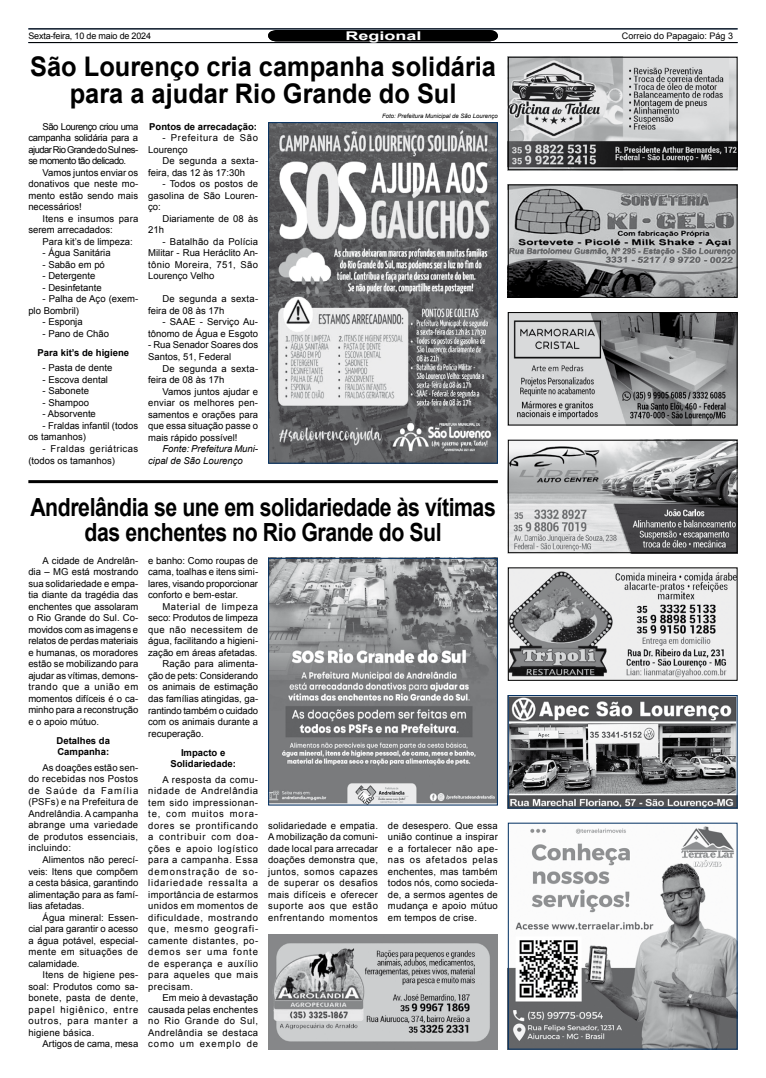
<style>
.page{position:relative;width:766px;height:1078px;background:#fff}
.page>*{position:absolute;margin:0;border:0;box-sizing:border-box;transform-origin:0 0}
.t1{font:700 27px/27px "Arial";color:#000;text-align:center;scale:.94 1}
.t2{font:700 25px/25px "Arial";letter-spacing:-.02em;color:#000;text-align:center;scale:.85 1}
.t3{font:700 12px "Arial";color:#fff;scale:1.5 1}
.t4{font:9.5px/11.5px "Arial";color:#000;text-align:justify}
.t5{font:700 9.5px/11.5px "Arial";color:#000}
.t6{font:9.5px/11.5px "Arial";letter-spacing:.025em;color:#000}
.t7{font:italic 9.5px/11.5px "Arial";color:#000}
.t8{font:9.5px/11.5px "Arial";letter-spacing:.05em;color:#000}
.t9{font:9.5px/11.5px "Arial";letter-spacing:.07em;color:#000}
.t10{font:9.5px "Arial";letter-spacing:.04em;color:#000}
.t11{font:9.5px "Arial";letter-spacing:.06em;color:#000}
.t12{font:9px "Arial";letter-spacing:-.02em;color:#000}
.t13{font:9px "Arial";color:#000}
.t14{font:italic 6px "Arial";color:#000}
</style>
<div class="page">
<hr style="left:28px;top:480px;width:469px;height:3px;background:#000">
<img style="left:268px;top:934px;width:229px;height:115px">
<div style="left:268px;top:30px;width:229px;height:11px;background:#000"></div>
<hr style="left:28px;top:28px;width:709px;height:1px;background:#000">
<hr style="left:28px;top:42px;width:709px;height:1px;background:#000">
<img style="left:509px;top:826px;width:226px;height:221px">
<img style="left:509px;top:696px;width:226px;height:110px">
<div style="left:507px;top:694px;width:230px;height:114px;border:1px solid #033163"></div>
<img style="left:509px;top:314px;width:226px;height:109px">
<div style="left:507px;top:312px;width:230px;height:113px;border:1px solid #000"></div>
<img style="left:509px;top:186px;width:226px;height:110px">
<div style="left:507px;top:184px;width:230px;height:114px;border:1px solid #000"></div>
<img style="left:509px;top:441px;width:226px;height:110px">
<div style="left:507px;top:439px;width:230px;height:114px;border:1px solid #000"></div>
<img style="left:509px;top:59px;width:226px;height:109px">
<div style="left:507px;top:57px;width:230px;height:113px;border:1px solid #000"></div>
<img style="left:509px;top:569px;width:226px;height:109px">
<img style="left:270px;top:559px;width:225px;height:244px">
<div style="left:268px;top:557px;width:229px;height:248px;border:1px solid #033163"></div>
<img style="left:270px;top:124px;width:225px;height:337px">
<div style="left:268px;top:122px;width:229px;height:341px;border:1px solid #033163"></div>
<p class="t3" style="left:345px;top:28px;width:52px">Regional</p>
<h1 class="t1" style="left:30px;top:54px;width:497px">São Lourenço cria campanha solidária para a ajudar Rio Grande do Sul</h1>
<p class="t14" style="left:382px;top:112px;width:117px">Foto: Prefeitura Municipal de São Lourenço</p>
<p class="t4" style="left:28px;top:121px;width:111px;text-indent:14px">São Lourenço criou uma campanha solidária para a ajudar Rio Grande do Sul nes&shy;se momento tão delicado.</p>
<p class="t4" style="left:28px;top:167px;width:111px;text-indent:14px">Vamos juntos enviar os donativos que neste mo&shy;mento estão sendo mais necessários!</p>
<p class="t4" style="left:28px;top:213px;width:111px;text-indent:14px">Itens e insumos para serem arrecadados:</p>
<p class="t4" style="left:43px;top:236px;width:92px">Para kit’s de limpeza:</p>
<p class="t4" style="left:43px;top:247px;width:70px">- Água Sanitária</p>
<p class="t4" style="left:43px;top:259px;width:64px">- Sabão em pó</p>
<p class="t4" style="left:43px;top:270px;width:54px">- Detergente</p>
<p class="t4" style="left:43px;top:282px;width:61px">- Desinfetante</p>
<p class="t4" style="left:28px;top:293px;width:111px;text-indent:14px">- Palha de Aço (exem&shy;plo Bombril)</p>
<p class="t4" style="left:43px;top:316px;width:42px">- Esponja</p>
<p class="t4" style="left:43px;top:328px;width:68px">- Pano de Chão</p>
<p class="t5" style="left:38px;top:347px;width:93px">Para kit’s de higiene</p>
<p class="t4" style="left:43px;top:362px;width:71px">- Pasta de dente</p>
<p class="t4" style="left:43px;top:374px;width:67px">- Escova dental</p>
<p class="t4" style="left:43px;top:385px;width:48px">- Sabonete</p>
<p class="t4" style="left:43px;top:397px;width:48px">- Shampoo</p>
<p class="t4" style="left:43px;top:408px;width:55px">- Absorvente</p>
<p class="t4" style="left:28px;top:420px;width:111px;text-indent:14px">- Fraldas infantil (todos os tamanhos)</p>
<p class="t8" style="left:28px;top:443px;width:111px;text-indent:14px">- Fraldas geriátricas (todos os tamanhos)</p>
<p class="t12" style="left:28px;top:30px;width:124px">Sexta-feira, 10 de maio de 2024</p>
<p class="t13" style="left:621px;top:30px;width:113px">Correio do Papagaio: Pág 3</p>
<p class="t5" style="left:149px;top:121px;width:109px">Pontos de arrecadação:</p>
<p class="t9" style="left:148px;top:132px;width:111px;text-indent:14px">- Prefeitura de São<br>Lourenço</p>
<p class="t4" style="left:148px;top:155px;width:111px;text-indent:14px">De segunda a sexta&shy;feira, das 12 às 17:30h</p>
<p class="t4" style="left:148px;top:178px;width:111px;text-indent:14px">- Todos os postos de gasolina de São Louren&shy;ço:</p>
<p class="t4" style="left:148px;top:213px;width:111px;text-indent:14px">Diariamente de 08 às<br>21h</p>
<p class="t4" style="left:148px;top:236px;width:111px;text-indent:14px">- Batalhão da Polícia Militar - Rua Heráclito An&shy;tônio Moreira, 751, São Lourenço Velho</p>
<p class="t6" style="left:148px;top:293px;width:111px;text-indent:14px">De segunda a sexta&shy;feira de 08 às 17h</p>
<p class="t4" style="left:148px;top:316px;width:111px;text-align:right">- SAAE - Serviço Au&shy;tônomo de Água e Esgoto</p>
<p class="t4" style="left:148px;top:339px;width:111px">- Rua Senador Soares dos<br>Santos, 51, Federal</p>
<p class="t6" style="left:148px;top:362px;width:111px;text-indent:14px">De segunda a sexta&shy;feira de 08 às 17h</p>
<p class="t4" style="left:148px;top:385px;width:111px;text-indent:14px">Vamos juntos ajudar e enviar os melhores pen&shy;samentos e orações para que essa situação passe o mais rápido possível!</p>
<p class="t7" style="left:148px;top:443px;width:111px;text-indent:14px">Fonte: Prefeitura Muni&shy;cipal de São Lourenço</p>
<h2 class="t2" style="left:30px;top:495px;width:549px">Andrelândia se une em solidariedade às vítimas das enchentes no Rio Grande do Sul</h2>
<p class="t4" style="left:28px;top:554px;width:111px;text-indent:14px">A cidade de Andrelân&shy;dia – MG está mostrando sua solidariedade e empa&shy;tia diante da tragédia das enchentes que assolaram o Rio Grande do Sul. Co&shy;movidos com as imagens e relatos de perdas materiais e humanas, os moradores estão se mobilizando para ajudar as vítimas, demons&shy;trando que a união em momentos difíceis é o ca&shy;minho para a reconstrução e o apoio mútuo.</p>
<p class="t5" style="left:57px;top:734px;width:55px">Detalhes da<br>Campanha:</p>
<p class="t4" style="left:28px;top:761px;width:111px;text-indent:14px">As doações estão sen&shy;do recebidas nos Postos de Saúde da Família (PSFs) e na Prefeitura de Andrelândia. A campanha abrange uma variedade de produtos essenciais, incluindo:</p>
<p class="t4" style="left:28px;top:853px;width:111px;text-indent:14px">Alimentos não perecí&shy;veis: Itens que compõem a cesta básica, garantindo alimentação para as famí&shy;lias afetadas.</p>
<p class="t4" style="left:28px;top:911px;width:111px;text-indent:14px">Água mineral: Essen&shy;cial para garantir o acesso a água potável, especial&shy;mente em situações de calamidade.</p>
<p class="t4" style="left:28px;top:968px;width:111px;text-indent:14px">Itens de higiene pes&shy;soal: Produtos como sa&shy;bonete, pasta de dente, papel higiênico, entre outros, para manter a higiene básica.</p>
<p class="t4" style="left:43px;top:1037px;width:97px">Artigos de cama, mesa</p>
<p class="t4" style="left:148px;top:554px;width:111px">e banho: Como roupas de cama, toalhas e itens simi&shy;lares, visando proporcionar conforto e bem-estar.</p>
<p class="t11" style="left:162px;top:600px;width:97px">Material de limpeza</p>
<p class="t4" style="left:148px;top:612px;width:111px">seco: Produtos de limpeza</p>
<p class="t10" style="left:148px;top:623px;width:111px">que não necessitem de</p>
<p class="t4" style="left:148px;top:635px;width:111px">água, facilitando a higieni-</p>
<p class="t4" style="left:148px;top:646px;width:111px">zação em áreas afetadas.</p>
<p class="t4" style="left:162px;top:658px;width:97px">Ração para alimenta-</p>
<p class="t4" style="left:148px;top:669px;width:111px">ção de pets: Considerando</p>
<p class="t4" style="left:148px;top:681px;width:111px">os animais de estimação</p>
<p class="t4" style="left:148px;top:692px;width:111px">das famílias atingidas, ga-</p>
<p class="t4" style="left:148px;top:704px;width:111px">rantindo também o cuidado</p>
<p class="t4" style="left:148px;top:715px;width:111px">com os animais durante a</p>
<p class="t4" style="left:148px;top:727px;width:57px">recuperação.</p>
<p class="t5" style="left:170px;top:746px;width:67px;text-align:center">Impacto e<br>Solidariedade:</p>
<p class="t4" style="left:148px;top:773px;width:111px;text-indent:14px">A resposta da comu&shy;nidade de Andrelândia tem sido impressionan&shy;te, com muitos mora&shy;dores se prontificando a contribuir com doa&shy;ções e apoio logístico para a campanha. Essa demonstração de so&shy;lidariedade ressalta a importância de estarmos unidos em momentos de dificuldade, mostrando que, mesmo geografi&shy;camente distantes, po&shy;demos ser uma fonte de esperança e auxílio para aqueles que mais precisam.</p>
<p class="t4" style="left:148px;top:992px;width:111px;text-indent:14px">Em meio à devastação causada pelas enchentes no Rio Grande do Sul, Andrelândia se destaca como um exemplo de</p>
<p class="t4" style="left:268px;top:819px;width:111px">solidariedade e empatia.<br>A mobilização da comuni&shy;dade local para arrecadar doações demonstra que, juntos, somos capazes de superar os desafios mais difíceis e oferecer suporte aos que estão enfrentando momentos</p>
<p class="t4" style="left:388px;top:819px;width:111px">de desespero. Que essa união continue a inspirar e a fortalecer não ape&shy;nas os afetados pelas enchentes, mas também todos nós, como socieda&shy;de, a sermos agentes de mudança e apoio mútuo em tempos de crise.</p>
</div>
